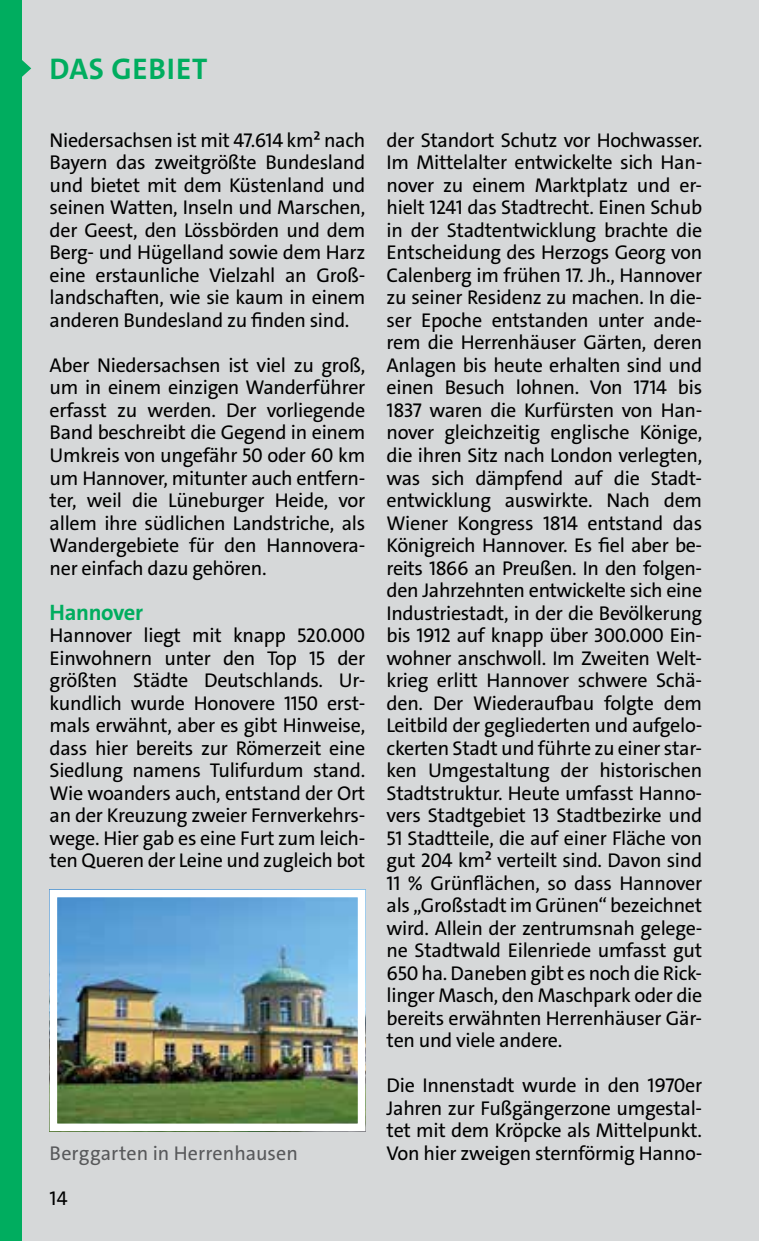
<style>
.page{position:relative;width:759px;height:1241px;background:#fff}
.page>*{position:absolute;margin:0;border:0;box-sizing:border-box;transform-origin:0 0}
.t1{font:700 30px "The Sans C4 s";color:#00ad5f}
.t2{font:700 22.5px "The Sans C4 s";letter-spacing:-.015em;color:#00ad5f}
.t3{font:20px/22.5px "The Sans C4 s";letter-spacing:-.015em;color:#000;text-align:justify}
.t4{font:20px "The Sans C4 s";letter-spacing:.005em;color:#58595b}
</style>
<div class="page">
<div style="left:0;top:0;width:758px;height:1240px;background:#d6d8d9"></div>
<svg style="left:21px;top:55px;width:10px;height:26px"></svg>
<img style="left:59px;top:898px;width:297px;height:223px">
<div style="left:50px;top:889px;width:315px;height:241px;border:8px solid #fff"></div>
<div style="left:0;top:0;width:21px;height:1240px;background:#00ad5f"></div>
<h1 class="t1" style="left:50px;top:50px;width:159px">DAS GE BIET</h1>
<p class="t3" style="left:50px;top:129px;width:317px">Niedersachsen ist mit 47.614 km² nach Bayern das zweitgrößte Bundesland und bietet mit dem Küstenland und seinen Watten, Inseln und Marschen, der Geest, den Lössbörden und dem Berg- und Hügelland sowie dem Harz eine erstaunliche Vielzahl an Groß&shy;landschaften, wie sie kaum in einem anderen Bundesland zu finden sind.</p>
<p class="t3" style="left:50px;top:354px;width:317px">Aber Niedersachsen ist viel zu groß, um in einem einzigen Wanderführer erfasst zu werden. Der vorliegende Band beschreibt die Gegend in einem Umkreis von ungefähr 50 oder 60 km um Hannover, mitunter auch entfern&shy;ter, weil die Lüneburger Heide, vor allem ihre südlichen Landstriche, als Wandergebiete für den Hannovera&shy;ner einfach dazu gehören.</p>
<p class="t2" style="left:50px;top:597px;width:95px">Hannover</p>
<p class="t3" style="left:50px;top:624px;width:317px">Hannover liegt mit knapp 520.000<br>Einwohnern unter den Top 15 der größten Städte Deutschlands. Ur&shy;kundlich wurde Honovere 1150 erst&shy;mals erwähnt, aber es gibt Hinweise, dass hier bereits zur Römerzeit eine Siedlung namens Tulifurdum stand.<br>Wie woanders auch, entstand der Ort an der Kreuzung zweier Fernverkehrs&shy;wege. Hier gab es eine Furt zum leich&shy;ten Queren der Leine und zugleich bot</p>
<p class="t4" style="left:50px;top:1140px;width:250px">Berggarten in Herrenhausen</p>
<p class="t3" style="left:50px;top:1186px;width:19px">14</p>
<p class="t3" style="left:386px;top:129px;width:317px">der Standort Schutz vor Hochwasser.<br>Im Mittelalter entwickelte sich Han&shy;nover zu einem Marktplatz und er&shy;hielt 1241 das Stadtrecht. Einen Schub in der Stadtentwicklung brachte die Entscheidung des Herzogs Georg von Calenberg im frühen 17. Jh., Hannover zu seiner Residenz zu machen. In die&shy;ser Epoche entstanden unter ande&shy;rem die Herrenhäuser Gärten, deren Anlagen bis heute erhalten sind und einen Besuch lohnen. Von 1714 bis 1837 waren die Kurfürsten von Han&shy;nover gleichzeitig englische Könige, die ihren Sitz nach London verlegten, was sich dämpfend auf die Stadt&shy;entwicklung auswirkte. Nach dem Wiener Kongress 1814 entstand das Königreich Hannover. Es fiel aber be&shy;reits 1866 an Preußen. In den folgen&shy;den Jahrzehnten entwickelte sich eine Industriestadt, in der die Bevölkerung bis 1912 auf knapp über 300.000 Ein&shy;wohner anschwoll. Im Zweiten Welt&shy;krieg erlitt Hannover schwere Schä&shy;den. Der Wiederaufbau folgte dem Leitbild der gegliederten und aufgelo&shy;ckerten Stadt und führte zu einer star&shy;ken Umgestaltung der historischen Stadtstruktur. Heute umfasst Hanno&shy;vers Stadtgebiet 13 Stadtbezirke und 51 Stadtteile, die auf einer Fläche von gut 204 km² verteilt sind. Davon sind 11 % Grünflächen, so dass Hannover als „Großstadt im Grünen“ bezeichnet wird. Allein der zentrumsnah gelege&shy;ne Stadtwald Eilenriede umfasst gut 650 ha. Daneben gibt es noch die Rick&shy;linger Masch, den Maschpark oder die bereits erwähnten Herrenhäuser Gär&shy;ten und viele andere.</p>
<p class="t3" style="left:386px;top:1074px;width:317px">Die Innenstadt wurde in den 1970er Jahren zur Fußgängerzone umgestal&shy;tet mit dem Kröpcke als Mittelpunkt.<br>Von hier zweigen sternförmig Hanno-</p>
</div>
